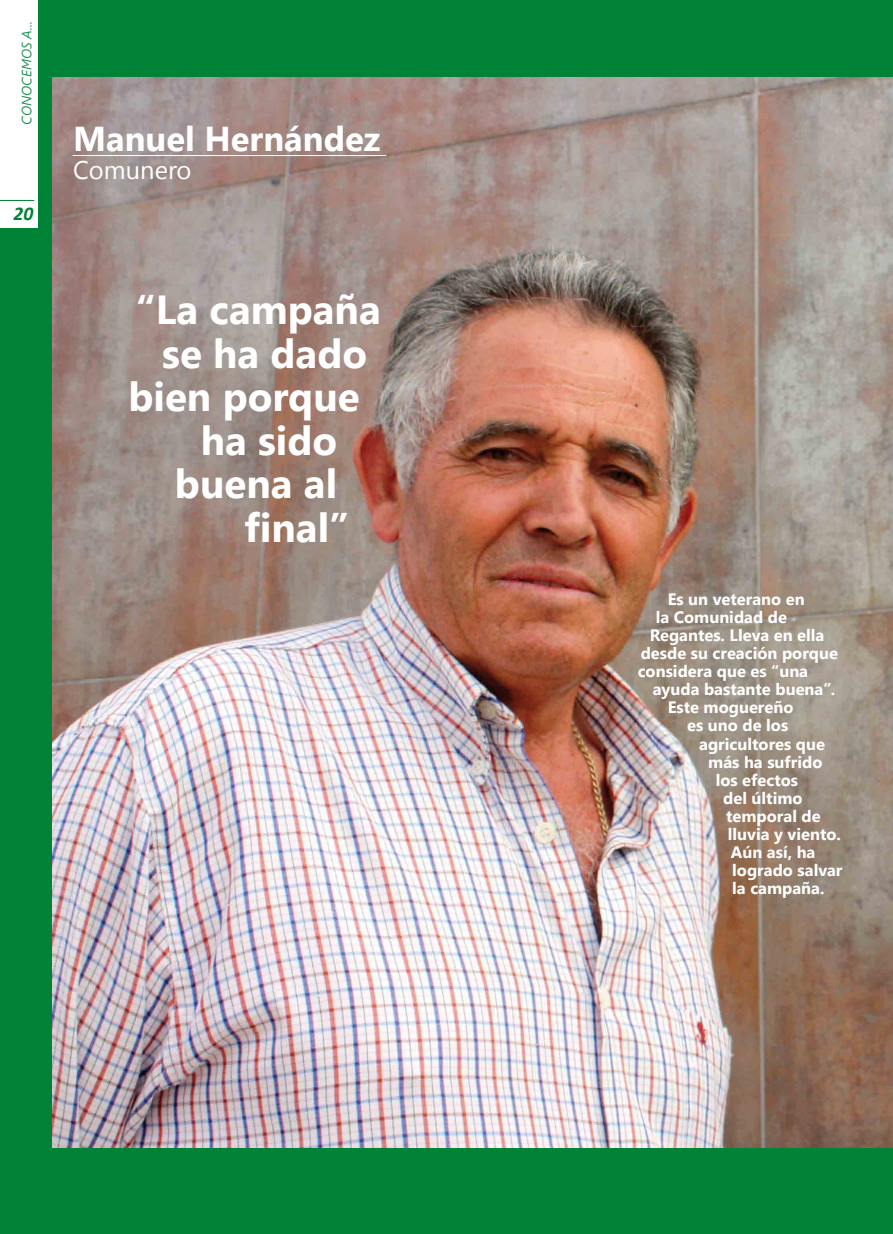
<style>
.page{position:relative;width:893px;height:1234px;background:#fff}
.page>*{position:absolute;margin:0;border:0;box-sizing:border-box;transform-origin:0 0}
.t1{font:700 40.5px "Segoe UI";color:#fff}
.t2{font:700 34.5px "Segoe UI";color:#fff}
.t3{font:25.5px "Segoe UI";color:#fff}
.t4{font:italic 700 19.5px "Calibri";color:#008237}
.t5{font:700 16.5px "Segoe UI";color:#fff}
.t6{font:italic 13.5px "Segoe UI";color:#008237}
</style>
<div class="page">
<div style="left:0;top:0;width:893px;height:1233px;background:#008237"></div>
<img style="left:52px;top:78px;width:841px;height:1069px">
<hr style="left:73px;top:155px;width:313px;height:1px;background:#fff">
<div style="left:0;top:0;width:38px;height:227px;background:#fff"></div>
<hr style="left:0;top:200px;width:34px;height:1px;background:#008237">
<p class="t6" style="left:17px;top:125px;width:105px;rotate:-90deg">CONOCEMOS A...</p>
<p class="t4" style="left:14px;top:201px;width:21px">20</p>
<h2 class="t2" style="left:73px;top:114px;width:309px">Manuel Hernández</h2>
<h3 class="t3" style="left:73px;top:152px;width:120px">Comunero</h3>
<h1 class="t1" style="left:136px;top:281px;width:246px">“La campaña</h1>
<h1 class="t1" style="left:162px;top:324px;width:206px">se ha dado</h1>
<h1 class="t1" style="left:128px;top:368px;width:233px">bien porque</h1>
<h1 class="t1" style="left:201px;top:411px;width:138px">ha sido</h1>
<h1 class="t1" style="left:175px;top:455px;width:164px">buena al</h1>
<h1 class="t1" style="left:244px;top:498px;width:106px">final”</h1>
<p class="t5" style="left:668px;top:587px;width:139px">Es un veterano en</p>
<p class="t5" style="left:656px;top:605px;width:133px">la Comunidad de</p>
<p class="t5" style="left:650px;top:623px;width:176px">Regantes. Lleva en ella</p>
<p class="t5" style="left:641px;top:641px;width:199px">desde su creación porque</p>
<p class="t5" style="left:638px;top:659px;width:172px">considera que es “una</p>
<p class="t5" style="left:653px;top:677px;width:184px">ayuda bastante buena”.</p>
<p class="t5" style="left:668px;top:695px;width:127px">Este moguereño</p>
<p class="t5" style="left:687px;top:713px;width:103px">es uno de los</p>
<p class="t5" style="left:699px;top:731px;width:127px">agricultores que</p>
<p class="t5" style="left:708px;top:749px;width:116px">más ha sufrido</p>
<p class="t5" style="left:716px;top:767px;width:84px">los efectos</p>
<p class="t5" style="left:723px;top:785px;width:81px">del último</p>
<p class="t5" style="left:726px;top:803px;width:96px">temporal de</p>
<p class="t5" style="left:728px;top:821px;width:115px">lluvia y viento.</p>
<p class="t5" style="left:731px;top:839px;width:86px">Aún así, ha</p>
<p class="t5" style="left:732px;top:857px;width:112px">logrado salvar</p>
<p class="t5" style="left:732px;top:875px;width:94px">la campaña.</p>
</div>
